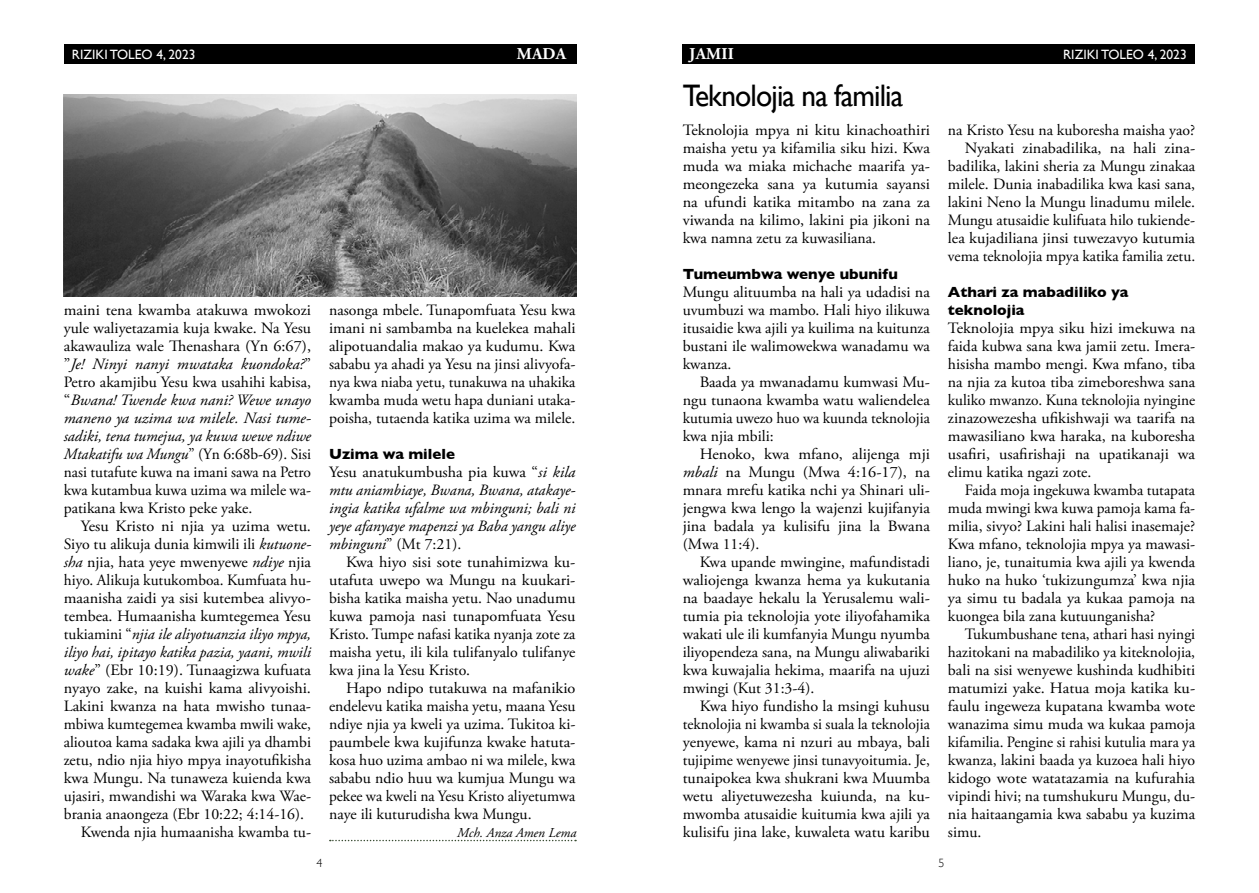
<style>
.page{position:relative;width:1259px;height:893px;background:#fff}
.page>*{position:absolute;margin:0;border:0;box-sizing:border-box;transform-origin:0 0}
.t1{font:31.05px "Gill Sans";letter-spacing:-.03em;color:#000;scale:.94 1}
.t2{font:700 16.5px "Adobe Garamond Pro";letter-spacing:.015em;color:#fff}
.t3{font:15.75px/18px "Adobe Garamond Pro";color:#000;text-align:justify}
.t4{font:italic 15.75px/18px "Adobe Garamond Pro";color:#000;text-align:justify}
.t5{font:700 15px/18px "Gill Sans";color:#000}
.t6{font:13.5px "Gill Sans";color:#fcfcfc}
.t7{font:italic 13.5px "Adobe Garamond Pro";color:#000}
.t8{font:300 12px "Gill Sans";color:#000}
.s1{font-style:italic}
.s2{font-style:normal}
</style>
<div class="page">
<div style="left:64px;top:45px;width:512px;height:19px;background:#000"></div>
<div style="left:682px;top:45px;width:513px;height:19px;background:#000"></div>
<svg style="left:330px;top:840px;width:246px;height:1px"></svg>
<img style="left:64px;top:95px;width:512px;height:202px">
<p class="t6" style="left:72px;top:46px;width:125px">RIZIKI TOLEO 4, 2023</p>
<p class="t2" style="left:517px;top:44px;width:51px">MADA</p>
<p class="t2" style="left:689px;top:44px;width:46px">JAMII</p>
<p class="t6" style="left:1063px;top:46px;width:125px">RIZIKI TOLEO 4, 2023</p>
<p class="t3" style="left:64px;top:301px;width:249px">maini tena kwamba atakuwa mwokozi yule waliyetazamia kuja kwake. Na Yesu akawauliza wale Thenashara (Yn 6:67), ”<span class="s1">Je! Ninyi nanyi mwataka kuondoka?</span>” Petro akamjibu Yesu kwa usahihi kabisa, “<span class="s1">Bwana! Twende kwa nani? Wewe unayo maneno ya uzima wa milele. Nasi tume&shy;sadiki, tena tumejua, ya kuwa wewe ndiwe Mtakatifu wa Mungu</span>” (Yn 6:68b-69). Sisi nasi tutafute kuwa na imani sawa na Petro kwa kutambua kuwa uzima wa milele wa&shy;patikana kwa Kristo peke yake.</p>
<p class="t3" style="left:81px;top:517px;width:232px">Yesu Kristo ni njia ya uzima wetu.</p>
<p class="t3" style="left:64px;top:535px;width:249px">Siyo tu alikuja dunia kimwili ili <span class="s1">kutuone-</span></p>
<p class="t3" style="left:64px;top:553px;width:249px"><span class="s1">sha</span> njia, hata yeye mwenyewe <span class="s1">ndiye</span> njia</p>
<p class="t3" style="left:64px;top:571px;width:249px">hiyo. Alikuja kutukomboa. Kumfuata hu-</p>
<p class="t3" style="left:64px;top:589px;width:249px">maanisha zaidi ya sisi kutembea alivyo-</p>
<p class="t3" style="left:64px;top:607px;width:249px">tembea. Humaanisha kumtegemea Yesu</p>
<p class="t4" style="left:64px;top:625px;width:249px"><span class="s2">tukiamini “</span>njia ile aliyotuanzia iliyo mpya,</p>
<p class="t4" style="left:64px;top:643px;width:249px">iliyo hai, ipitayo katika pazia, yaani, mwili</p>
<p class="t3" style="left:64px;top:661px;width:249px"><span class="s1">wake</span>” (Ebr 10:19). Tunaagizwa kufuata</p>
<p class="t3" style="left:64px;top:679px;width:249px">nyayo zake, na kuishi kama alivyoishi.</p>
<p class="t3" style="left:64px;top:697px;width:249px">Lakini kwanza na hata mwisho tunaa-</p>
<p class="t3" style="left:64px;top:715px;width:249px">mbiwa kumtegemea kwamba mwili wake,</p>
<p class="t3" style="left:64px;top:733px;width:249px">alioutoa kama sadaka kwa ajili ya dhambi</p>
<p class="t3" style="left:64px;top:751px;width:249px">zetu, ndio njia hiyo mpya inayotufikisha</p>
<p class="t3" style="left:64px;top:769px;width:249px">kwa Mungu. Na tunaweza kuienda kwa</p>
<p class="t3" style="left:64px;top:787px;width:249px">ujasiri, mwandishi wa Waraka kwa Wae-</p>
<p class="t3" style="left:64px;top:805px;width:242px">brania anaongeza (Ebr 10:22; 4:14-16).</p>
<p class="t3" style="left:81px;top:823px;width:232px">Kwenda njia humaanisha kwamba tu-</p>
<p class="t3" style="left:329px;top:301px;width:248px">nasonga mbele. Tunapomfuata Yesu kwa imani ni sambamba na kuelekea mahali alipotuandalia makao ya kudumu. Kwa sababu ya ahadi ya Yesu na jinsi alivyofa&shy;nya kwa niaba yetu, tunakuwa na uhakika kwamba muda wetu hapa duniani utaka&shy;poisha, tutaenda katika uzima wa milele.</p>
<p class="t5" style="left:329px;top:444px;width:127px">Uzima wa milele</p>
<p class="t4" style="left:329px;top:463px;width:248px"><span class="s2">Yesu anatukumbusha pia kuwa “</span>si kila mtu aniambiaye, Bwana, Bwana, atakaye&shy;ingia katika ufalme wa mbinguni; bali ni yeye afanyaye mapenzi ya Baba yangu aliye mbinguni<span class="s2">” (Mt 7:21).</span></p>
<p class="t3" style="left:329px;top:553px;width:248px;text-indent:17px">Kwa hiyo sisi sote tunahimizwa ku&shy;utafuta uwepo wa Mungu na kuukari&shy;bisha katika maisha yetu. Nao unadumu kuwa pamoja nasi tunapomfuata Yesu Kristo. Tumpe nafasi katika nyanja zote za maisha yetu, ili kila tulifanyalo tulifanye kwa jina la Yesu Kristo.</p>
<p class="t3" style="left:329px;top:679px;width:248px;text-indent:17px">Hapo ndipo tutakuwa na mafanikio endelevu katika maisha yetu, maana Yesu ndiye njia ya kweli ya uzima. Tukitoa ki&shy;paumbele kwa kujifunza kwake hatuta&shy;kosa huo uzima ambao ni wa milele, kwa sababu ndio huu wa kumjua Mungu wa pekee wa kweli na Yesu Kristo aliyetumwa naye ili kuturudisha kwa Mungu.</p>
<p class="t7" style="left:457px;top:824px;width:121px">Mch. Anza Amen Lema</p>
<h1 class="t1" style="left:682px;top:77px;width:236px">Teknolojia na familia</h1>
<p class="t3" style="left:682px;top:121px;width:249px">Teknolojia mpya ni kitu kinachoathiri maisha yetu ya kifamilia siku hizi. Kwa muda wa miaka michache maarifa ya&shy;meongezeka sana ya kutumia sayansi na ufundi katika mitambo na zana za viwanda na kilimo, lakini pia jikoni na kwa namna zetu za kuwasiliana.</p>
<p class="t5" style="left:682px;top:264px;width:217px">Tumeumbwa wenye ubunifu</p>
<p class="t3" style="left:682px;top:283px;width:249px">Mungu alituumba na hali ya udadisi na uvumbuzi wa mambo. Hali hiyo ilikuwa itusaidie kwa ajili ya kuilima na kuitunza bustani ile walimowekwa wanadamu wa kwanza.</p>
<p class="t3" style="left:682px;top:373px;width:249px;text-indent:17px">Baada ya mwanadamu kumwasi Mu&shy;ngu tunaona kwamba watu waliendelea kutumia uwezo huo wa kuunda teknolojia kwa njia mbili:</p>
<p class="t3" style="left:682px;top:445px;width:249px;text-indent:17px">Henoko, kwa mfano, alijenga mji <span class="s1">mbali</span> na Mungu (Mwa 4:16-17), na mnara mrefu katika nchi ya Shinari uli&shy;jengwa kwa lengo la wajenzi kujifanyia jina badala ya kulisifu jina la Bwana (Mwa 11:4).</p>
<p class="t3" style="left:682px;top:553px;width:249px;text-indent:17px">Kwa upande mwingine, mafundistadi waliojenga kwanza hema ya kukutania na baadaye hekalu la Yerusalemu wali&shy;tumia pia teknolojia yote iliyofahamika wakati ule ili kumfanyia Mungu nyumba iliyopendeza sana, na Mungu aliwabariki kwa kuwajalia hekima, maarifa na ujuzi mwingi (Kut 31:3-4).</p>
<p class="t3" style="left:682px;top:697px;width:249px;text-indent:17px">Kwa hiyo fundisho la msingi kuhusu teknolojia ni kwamba si suala la teknolojia yenyewe, kama ni nzuri au mbaya, bali tujipime wenyewe jinsi tunavyoitumia. Je, tunaipokea kwa shukrani kwa Muumba wetu aliyetuwezesha kuiunda, na ku&shy;mwomba atusaidie kuitumia kwa ajili ya kulisifu jina lake, kuwaleta watu karibu</p>
<p class="t3" style="left:948px;top:121px;width:249px;text-align:right">na Kristo Yesu na kuboresha maisha yao?<br>Nyakati zinabadilika, na hali zina&shy;badilika, lakini sheria za Mungu zinakaa milele. Dunia inabadilika kwa kasi sana, lakini Neno la Mungu linadumu milele.<br>Mungu atusaidie kulifuata hilo tukiende&shy;lea kujadiliana jinsi tuwezavyo kutumia vema teknolojia mpya katika familia zetu.</p>
<p class="t5" style="left:948px;top:282px;width:182px">Athari za mabadiliko ya teknolojia</p>
<p class="t3" style="left:948px;top:319px;width:249px">Teknolojia mpya siku hizi imekuwa na faida kubwa sana kwa jamii zetu. Imera&shy;hisisha mambo mengi. Kwa mfano, tiba na njia za kutoa tiba zimeboreshwa sana kuliko mwanzo. Kuna teknolojia nyingine zinazowezesha ufikishwaji wa taarifa na mawasiliano kwa haraka, na kuboresha usafiri, usafirishaji na upatikanaji wa elimu katika ngazi zote.</p>
<p class="t3" style="left:948px;top:481px;width:249px;text-indent:17px">Faida moja ingekuwa kwamba tutapata muda mwingi kwa kuwa pamoja kama fa&shy;milia, sivyo? Lakini hali halisi inasemaje?<br>Kwa mfano, teknolojia mpya ya mawasi&shy;liano, je, tunaitumia kwa ajili ya kwenda huko na huko ‘tukizungumza’ kwa njia ya simu tu badala ya kukaa pamoja na kuongea bila zana kutuunganisha?</p>
<p class="t3" style="left:948px;top:625px;width:249px;text-indent:17px">Tukumbushane tena, athari hasi nyingi hazitokani na mabadiliko ya kiteknolojia, bali na sisi wenyewe kushinda kudhibiti matumizi yake. Hatua moja katika ku&shy;faulu ingeweza kupatana kwamba wote wanazima simu muda wa kukaa pamoja kifamilia. Pengine si rahisi kutulia mara ya kwanza, lakini baada ya kuzoea hali hiyo kidogo wote watatazamia na kufurahia vipindi hivi; na tumshukuru Mungu, du&shy;nia haitaangamia kwa sababu ya kuzima simu.</p>
<p class="t8" style="left:316px;top:854px;width:7px">4</p>
<p class="t8" style="left:938px;top:854px;width:7px">5</p>
</div>
